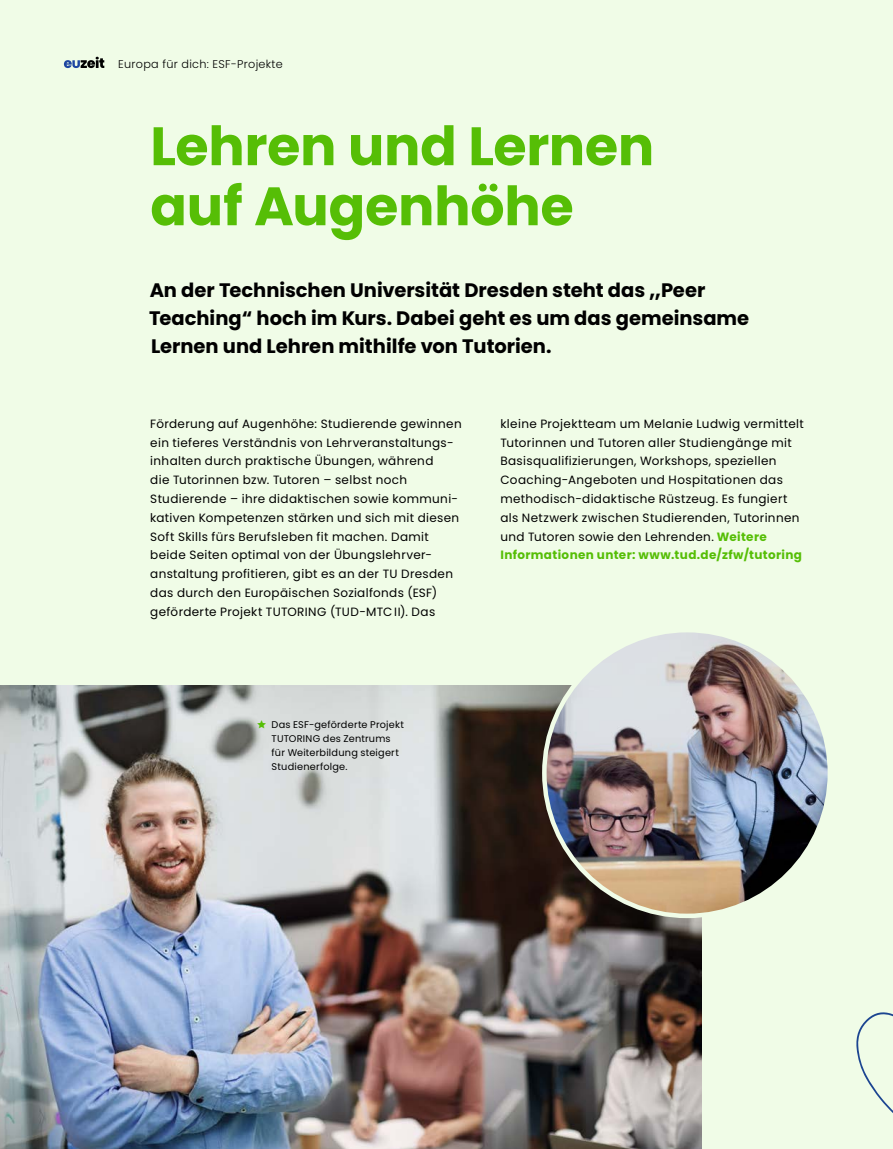
<style>
.page{position:relative;width:893px;height:1149px;background:#fff}
.page>*{position:absolute;margin:0;border:0;box-sizing:border-box;transform-origin:0 0}
.Head_2_-_36pt{font:700 54px/60px "Poppins";letter-spacing:-.005em;color:#56be06}
.Teasertext{font:700 19.5px/28.2px "Poppins";color:#000}
.Fließtext{font:12px/18.8px "Poppins";letter-spacing:.03em;color:#000}
.Kolumnentitel_HEAD_1_-_Kolumnentitel{font:300 11.25px "Poppins";letter-spacing:.025em;color:#000}
.t1{font:9.75px/14.1px "Poppins";letter-spacing:.02em;color:#000}
.s1{font-weight:700;color:#56be06}
.s2{font-family:"la solid 900";color:#56be06}
</style>
<div class="page">
<div style="left:0;top:0;width:893px;height:1148px;background:#f0fce7"></div>
<svg style="left:64px;top:57px;width:40px;height:11px"></svg>
<img style="left:0;top:685px;width:702px;height:463px">
<img style="left:544px;top:630px;width:286px;height:285px;border-radius:140px">
<svg style="left:856px;top:1012px;width:37px;height:101px"></svg>
<h1 class="Kolumnentitel_HEAD_1_-_Kolumnentitel" style="left:118px;top:58px;width:166px">Europa für dich: ESF-Projekte</h1>
<h2 class="Head_2_-_36pt" style="left:150px;top:116px;width:505px">Lehren und Lernen auf Augenhöhe</h2>
<p class="Teasertext" style="left:149px;top:275px;width:602px">An der Technischen Universität Dresden steht das „Peer<br>Teaching“ hoch im Kurs. Dabei geht es um das gemeinsame<br>Lernen und Lehren mithilfe von Tutorien.</p>
<p class="Fließtext" style="left:150px;top:414px;width:313px">Förderung auf Augenhöhe: Studierende gewinnen ein tieferes Verständnis von Lehrveranstaltungs&shy;inhalten durch praktische Übungen, während<br>die Tutorinnen bzw. Tutoren – selbst noch Studierende – ihre didaktischen sowie kommuni&shy;kativen Kompetenzen stärken und sich mit diesen Soft Skills fürs Berufsleben fit machen. Damit beide Seiten optimal von der Übungslehrver&shy;anstaltung profitieren, gibt es an der TU Dresden das durch den Europäischen Sozialfonds (ESF) geförderte Projekt TUTORING (TUD-MTC II). Das</p>
<p class="Fließtext" style="left:500px;top:414px;width:305px">kleine Projektteam um Melanie Ludwig vermittelt Tutorinnen und Tutoren aller Studiengänge mit Basisqualifizierungen, Workshops, speziellen Coaching-Angeboten und Hospitationen das methodisch-didaktische Rüstzeug. Es fungiert als Netzwerk zwischen Studierenden, Tutorinnen und Tutoren sowie den Lehrenden. <span class="s1">Weitere Informationen unter: www.tud.de/zfw/tutoring</span></p>
<p class="t1" style="left:272px;top:717px;width:134px;text-indent:-15px"><span class="s2">b</span> Das ESF-geförderte Projekt<br>TUTORING des Zentrums für Weiterbildung steigert<br>Studienerfolge.</p>
</div>
